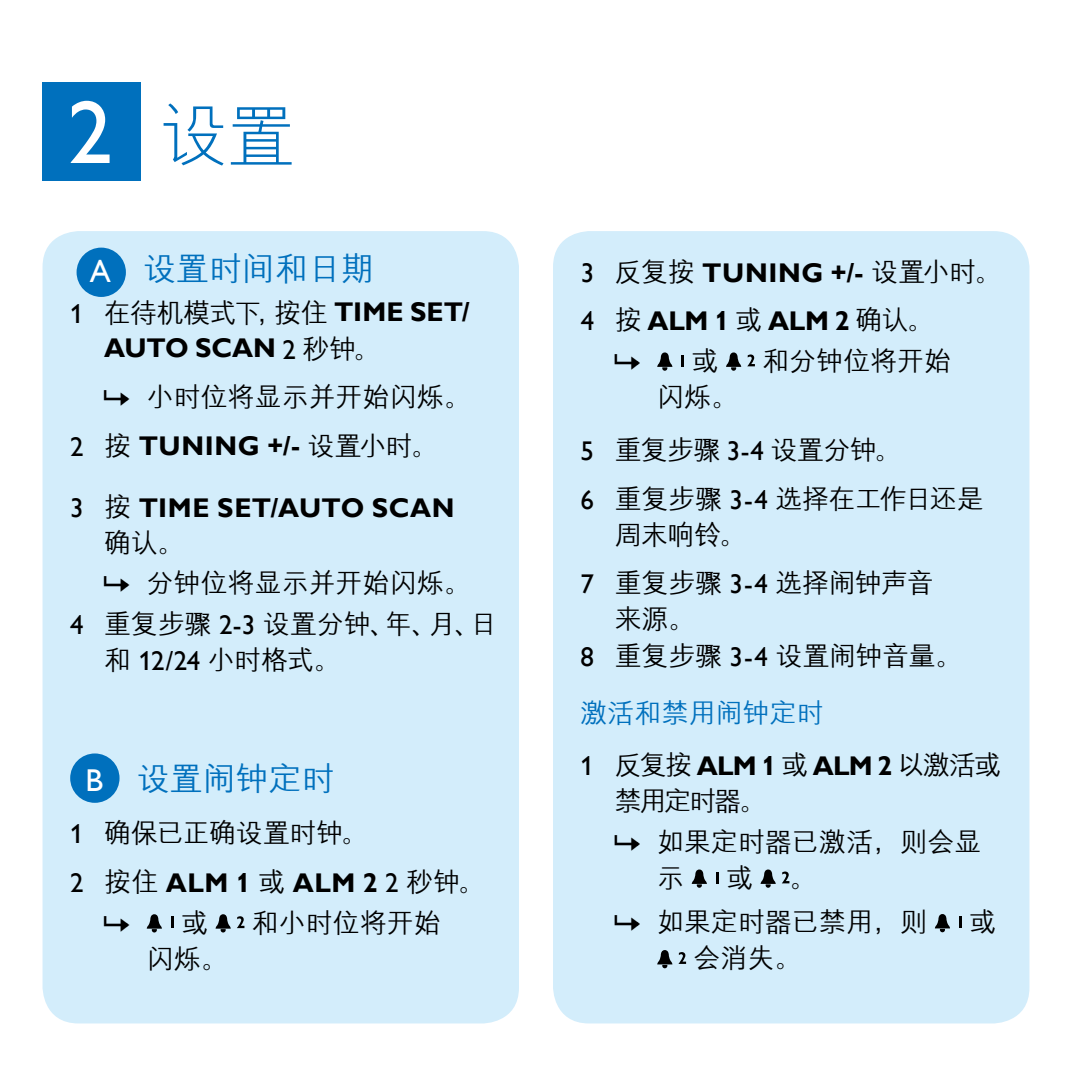
<style>
.page{position:relative;width:1072px;height:1072px;background:#fff}
.page>*{position:absolute;margin:0;border:0;box-sizing:border-box;transform-origin:0 0}
.t1{font:69px "M Hei GB Light";color:#0070bd}
.t2{font:33px "M Hei GB Medium";color:#0070bd}
.t3{font:27px/53.1px "M Hei GB Medium";color:#000}
.t4{font:700 27px/48.9px "Gill Sans Alt One WGL";letter-spacing:.01em;color:#000}
.t5{font:27px/36px "M Hei GB Medium";letter-spacing:-.02em;color:#000}
.t6{font:27px/52.2px "M Hei GB Medium";color:#0070bd}
.t7{font:27px "M Hei GB Medium";letter-spacing:-.025em;color:#000}
.s1{font-family:"Gill Sans Alt One WGL";font-size:90px;color:#fff}
.s2{font-family:"Gill Sans Alt One WGL";font-size:31.5px;color:#fff}
.s3{font-family:"Gill Sans Alt One WGL"}
.s4{font-family:"Gill Sans Alt One WGL";font-weight:700}
.s5{font-weight:400}
.s6{font-family:"M Hei GB Medium";font-weight:400}
.s7{font-family:"Gill Sans Alt One WGL";color:#000}
.s8{color:#000}
.s9{font-family:"Gill Sans Alt One WGL";font-weight:700;color:#000}
</style>
<div class="page">
<div style="left:43px;top:231px;width:476px;height:792px;background:#d3edfb;border-radius:36px"></div>
<div style="left:43px;top:82px;width:98px;height:99px;background:#0070bd"></div>
<div style="left:77px;top:247px;width:49px;height:50px;background:#0070bd;border-radius:50%"></div>
<div style="left:70px;top:753px;width:49px;height:49px;background:#0070bd;border-radius:50%"></div>
<svg style="left:147px;top:914px;width:15px;height:18px"></svg>
<svg style="left:171px;top:916px;width:2px;height:12px"></svg>
<svg style="left:215px;top:914px;width:16px;height:18px"></svg>
<svg style="left:237px;top:916px;width:7px;height:12px"></svg>
<div style="left:553px;top:231px;width:476px;height:792px;background:#d3edfb;border-radius:36px"></div>
<svg style="left:657px;top:352px;width:15px;height:19px"></svg>
<svg style="left:681px;top:355px;width:3px;height:11px"></svg>
<svg style="left:726px;top:352px;width:15px;height:19px"></svg>
<svg style="left:747px;top:354px;width:8px;height:12px"></svg>
<svg style="left:691px;top:869px;width:16px;height:18px"></svg>
<svg style="left:716px;top:872px;width:2px;height:11px"></svg>
<svg style="left:760px;top:869px;width:15px;height:18px"></svg>
<svg style="left:782px;top:871px;width:7px;height:12px"></svg>
<svg style="left:934px;top:914px;width:16px;height:18px"></svg>
<svg style="left:959px;top:916px;width:2px;height:11px"></svg>
<svg style="left:657px;top:950px;width:15px;height:18px"></svg>
<svg style="left:678px;top:952px;width:8px;height:11px"></svg>
<h1 class="t1" style="left:68px;top:99px;width:230px"><span class="s1">2</span> 设置</h1>
<p class="t2" style="left:90px;top:252px;width:286px"><span class="s2">A</span> 设置时间和日期</p>
<p class="t7" style="left:70px;top:299px;width:401px"><span class="s3">1</span> 在待机模式下，按住 <span class="s4">TIME SET/</span></p>
<p class="t4" style="left:104px;top:324px;width:277px">AUTO SCAN <span class="s5">2</span> <span class="s6">秒钟。</span></p>
<p class="t3" style="left:147px;top:370px;width:325px">小时位将显示并开始闪烁。</p>
<p class="t4" style="left:70px;top:421px;width:369px"><span class="s5">2</span> <span class="s6">按</span> TUNING +/- <span class="s6">设置小时。</span></p>
<p class="t4" style="left:70px;top:483px;width:386px"><span class="s5">3</span> <span class="s6">按</span> TIME SET/AUTO SCAN</p>
<p class="t3" style="left:104px;top:516px;width:81px">确认。</p>
<p class="t3" style="left:147px;top:557px;width:325px">分钟位将显示并开始闪烁。</p>
<p class="t3" style="left:70px;top:597px;width:428px"><span class="s3">4</span> 重复步骤 <span class="s3">2-3</span> 设置分钟、年、月、日</p>
<p class="t3" style="left:104px;top:633px;width:238px">和 <span class="s3">12/24</span> 小时格式。</p>
<p class="t2" style="left:85px;top:762px;width:251px"><span class="s2">B</span> 设置闹钟定时</p>
<p class="t5" style="left:70px;top:815px;width:299px"><span class="s3">1</span> 确保已正确设置时钟。</p>
<p class="t4" style="left:70px;top:858px;width:416px"><span class="s5">2</span> <span class="s6">按住</span> ALM 1 <span class="s6">或</span> ALM 2 <span class="s5">2</span> <span class="s6">秒钟。</span></p>
<p class="t3" style="left:181px;top:895px;width:28px">或</p>
<p class="t3" style="left:252px;top:895px;width:190px">和小时位将开始</p>
<p class="t3" style="left:147px;top:931px;width:82px">闪烁。</p>
<p class="t4" style="left:580px;top:248px;width:422px"><span class="s5">3</span> <span class="s6">反复按</span> TUNING +/- <span class="s6">设置小时。<br></span><span class="s5">4</span> <span class="s6">按</span> ALM 1 <span class="s6">或</span> ALM 2 <span class="s6">确认。</span></p>
<p class="t3" style="left:691px;top:334px;width:28px">或</p>
<p class="t3" style="left:762px;top:334px;width:190px">和分钟位将开始</p>
<p class="t3" style="left:580px;top:370px;width:322px;text-indent:77px">闪烁。<br><span class="s3">5</span> 重复步骤 <span class="s3">3-4</span> 设置分钟。</p>
<p class="t5" style="left:614px;top:480px;width:371px;text-indent:-34px"><span class="s3">6</span> 重复步骤 <span class="s3">3-4</span> 选择在工作日还是周末响铃。</p>
<p class="t3" style="left:580px;top:556px;width:354px"><span class="s3">7</span> 重复步骤 <span class="s3">3-4</span> 选择闹钟声音</p>
<p class="t3" style="left:614px;top:592px;width:82px">来源。</p>
<p class="t3" style="left:580px;top:629px;width:383px"><span class="s3">8</span> 重复步骤 <span class="s3">3-4</span> 设置闹钟音量。</p>
<p class="t6" style="left:580px;top:687px;width:422px">激活和禁用闹钟定时<br><span class="s7">1</span> <span class="s8">反复按</span> <span class="s9">ALM 1</span> <span class="s8">或</span> <span class="s9">ALM 2</span> <span class="s8">以激活或</span></p>
<p class="t3" style="left:657px;top:781px;width:326px;line-height:40.2px;text-indent:-43px">禁用定时器。<br>如果定时器已激活，则会显</p>
<p class="t3" style="left:657px;top:851px;width:28px">示</p>
<p class="t3" style="left:726px;top:851px;width:28px">或</p>
<p class="t3" style="left:657px;top:855px;width:272px;line-height:44.4px;text-indent:132px">。<br>如果定时器已禁用，则</p>
<p class="t3" style="left:969px;top:895px;width:28px">或</p>
<p class="t3" style="left:693px;top:931px;width:109px">会消失。</p>
</div>
